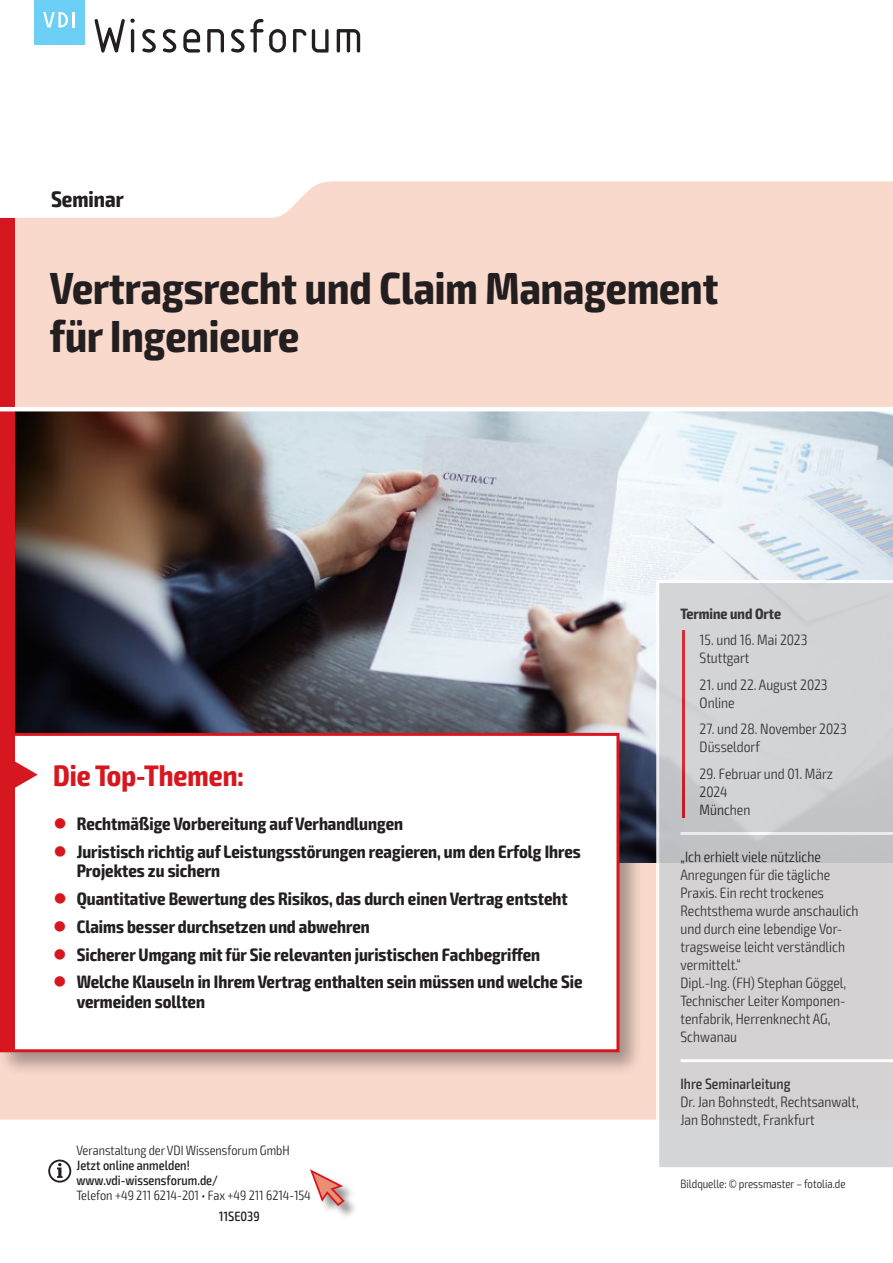
<style>
.page{position:relative;width:893px;height:1263px;background:#fff}
.page>*{position:absolute;margin:0;border:0;box-sizing:border-box;transform-origin:0 0}
.t1{font:700 condensed 45px/48px "Exo 2";color:#231f20}
.t2{font:700 condensed 29.7px "Exo 2";color:#d7171f}
.t3{font:700 condensed 22.5px "Exo 2";color:#231f20}
.t4{font:700 condensed 18px/19.5px "Exo 2";color:#231f20}
.t5{font:300 condensed 15px/18px "Exo 2";color:#231f20}
.t6{font:500 condensed 15px "Exo 2";color:#231f20}
.t7{font:700 condensed 15px "Exo 2";color:#231f20}
.t8{font:300 condensed 13.5px "Exo 2";color:#231f20}
.t9{font:500 condensed 13.5px/15px "Exo 2";color:#231f20}
.t10{font:300 condensed 12px "Exo 2";color:#231f20}
.s1{color:#d7171f}
</style>
<div class="page">
<div style="left:0;top:181px;width:893px;height:938px;background:#f9d9cb"></div>
<img style="left:14px;top:411px;width:879px;height:451px">
<div style="left:0;top:729px;width:644px;height:348px;background:#231f20;opacity:.4"></div>
<div style="left:2px;top:734px;width:616px;height:317px;background:#fff"></div>
<div style="left:3px;top:736px;width:11px;height:313px;background:#d7171f"></div>
<div style="left:0;top:733px;width:619px;height:319px;border:3px solid #d7171f"></div>
<svg style="left:14px;top:760px;width:24px;height:29px"></svg>
<div style="left:0;top:218px;width:14px;height:519px;background:#d7171f"></div>
<div style="left:311px;top:1170px;width:47px;height:49px;background:#231f20;opacity:.5"></div>
<svg style="left:310px;top:1169px;width:36px;height:38px"></svg>
<hr style="left:0;top:407px;width:893px;height:4px;background:#fff">
<svg style="left:656px;top:580px;width:237px;height:587px;background:#d2d1d3"></svg>
<svg style="left:48px;top:1159px;width:23px;height:23px"></svg>
<svg style="left:94px;top:18px;width:41px;height:35px"></svg>
<svg style="left:142px;top:29px;width:14px;height:24px"></svg>
<svg style="left:163px;top:29px;width:13px;height:24px"></svg>
<svg style="left:183px;top:29px;width:17px;height:24px"></svg>
<svg style="left:207px;top:29px;width:17px;height:24px"></svg>
<svg style="left:231px;top:19px;width:55px;height:34px"></svg>
<svg style="left:293px;top:29px;width:36px;height:24px"></svg>
<svg style="left:337px;top:29px;width:23px;height:24px"></svg>
<div style="left:34px;top:0;width:50px;height:45px;background:#6bcff6"></div>
<svg style="left:43px;top:12px;width:31px;height:15px"></svg>
<h3 class="t3" style="left:51px;top:185px;width:74px">Seminar</h3>
<h1 class="t1" style="left:50px;top:265px;width:670px">Vertragsrecht und Claim Management für Ingenieure</h1>
<h2 class="t2" style="left:53px;top:758px;width:192px">Die Top-Themen:</h2>
<p class="t4" style="left:53px;top:814px;width:351px"><span class="s1">●</span> Rechtmäßige Vorbereitung auf Verhandlungen</p>
<p class="t4" style="left:77px;top:842px;width:506px;text-indent:-23px"><span class="s1">●</span> Juristisch richtig auf Leistungsstörungen reagieren, um den Erfolg Ihres<br>Projektes zu sichern</p>
<p class="t4" style="left:53px;top:889px;width:516px"><span class="s1">●</span> Quantitative Bewertung des Risikos, das durch einen Vertrag entsteht</p>
<p class="t4" style="left:53px;top:917px;width:318px"><span class="s1">●</span> Claims besser durchsetzen und abwehren</p>
<p class="t4" style="left:53px;top:945px;width:488px"><span class="s1">●</span> Sicherer Umgang mit für Sie relevanten juristischen Fachbegriffen</p>
<p class="t4" style="left:77px;top:973px;width:507px;text-indent:-23px"><span class="s1">●</span> Welche Klauseln in Ihrem Vertrag enthalten sein müssen und welche Sie vermeiden sollten</p>
<p class="t8" style="left:77px;top:1142px;width:215px">Veranstaltung der VDI Wissensforum GmbH</p>
<p class="t9" style="left:77px;top:1158px;width:143px">Jetzt online anmelden! www.vdi-wissensforum.de/</p>
<p class="t8" style="left:77px;top:1187px;width:236px">Telefon +49 211 6214-201 • Fax +49 211 6214-154</p>
<p class="t9" style="left:219px;top:1209px;width:42px">11SE039</p>
<p class="t7" style="left:680px;top:605px;width:102px">Termine und Orte</p>
<p class="t5" style="left:700px;top:631px;width:109px">15. und 16. Mai 2023<br>Stuttgart</p>
<p class="t5" style="left:700px;top:676px;width:130px">21. und 22. August 2023<br>Online</p>
<p class="t5" style="left:700px;top:720px;width:149px">27. und 28. November 2023<br>Düsseldorf</p>
<p class="t5" style="left:700px;top:765px;width:135px">29. Februar und 01. März<br>2024<br>München</p>
<p class="t5" style="left:680px;top:848px;width:180px">„Ich erhielt viele nützliche<br>Anregungen für die tägliche<br>Praxis. Ein recht trockenes<br>Rechtsthema wurde anschaulich und durch eine lebendige Vor&shy;tragsweise leicht verständlich vermittelt.“<br>Dipl.-Ing. (FH) Stephan Göggel,<br>Technischer Leiter Komponen&shy;tenfabrik, Herrenknecht AG,<br>Schwanau</p>
<p class="t6" style="left:680px;top:1075px;width:112px">Ihre Seminarleitung</p>
<p class="t5" style="left:680px;top:1093px;width:180px">Dr. Jan Bohnstedt, Rechtsanwalt,<br>Jan Bohnstedt, Frankfurt</p>
<p class="t10" style="left:681px;top:1176px;width:166px">Bildquelle: © pressmaster – fotolia.de</p>
</div>
